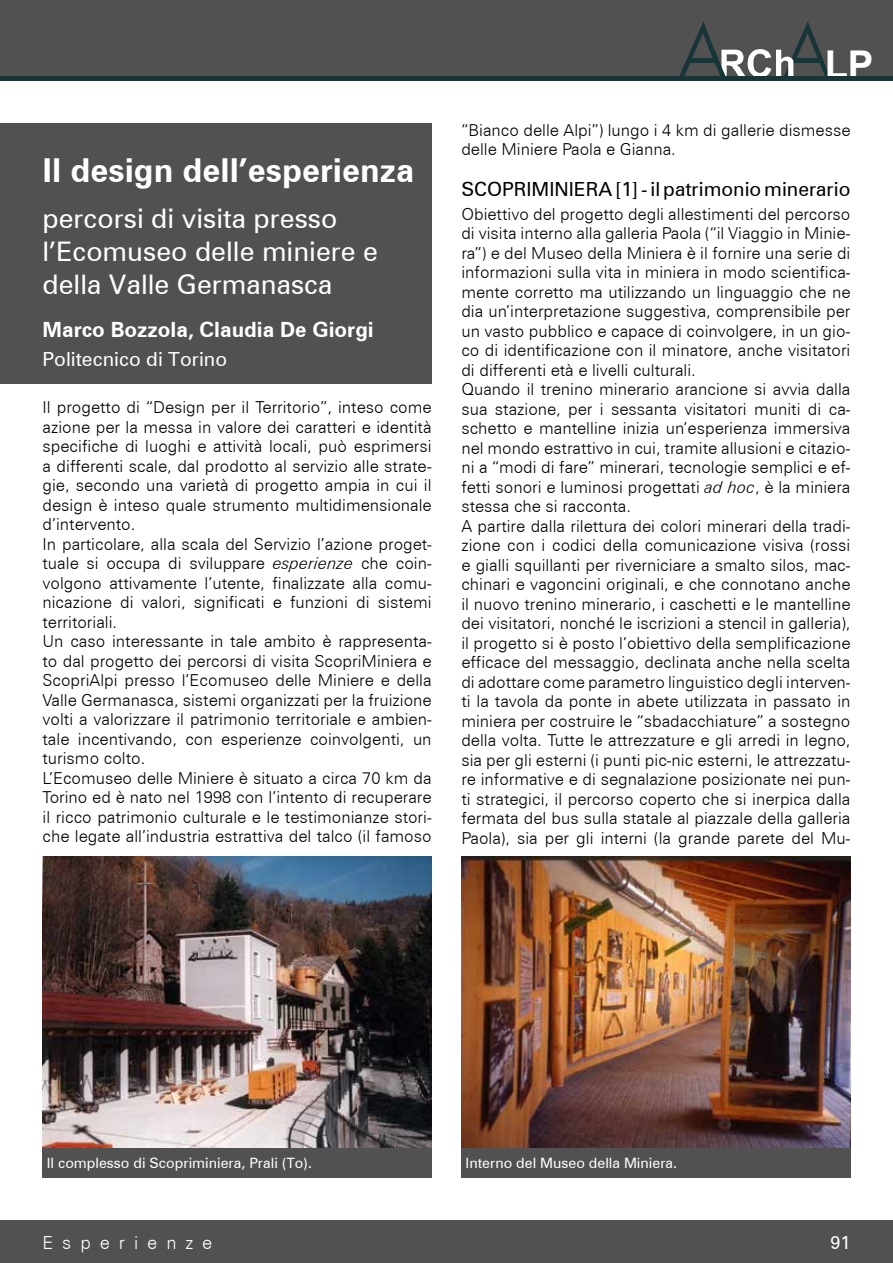
<style>
.page{position:relative;width:893px;height:1263px;background:#fff}
.page>*{position:absolute;margin:0;border:0;box-sizing:border-box;transform-origin:0 0}
.t1{font:700 38.25px "Arial";color:#fff}
.t2{font:700 33px "Zurich BT";color:#fff}
.t3{font:27px/33px "Zurich BT";color:#fff}
.t4{font:700 21px "Zurich BT";color:#fff}
.t5{font:19.5px "Zurich BT";color:#000}
.t6{font:19.5px "Zurich BT";color:#fff}
.t7{font:300 18px "Zurich BT";letter-spacing:.495em;color:#fff}
.t8{font:18px "Zurich BT";color:#fff}
.t9{font:300 16.5px/19.5px "Zurich BT";color:#000}
.t10{font:14.25px "Zurich BT";color:#fff}
.s1{font-style:italic}
</style>
<div class="page">
<div style="left:0;top:0;width:893px;height:80px;background:#515151"></div>
<svg style="left:679px;top:21px;width:151px;height:55px"></svg>
<hr style="left:794px;top:58px;width:27px;height:4px;background:#183437">
<hr style="left:690px;top:58px;width:27px;height:4px;background:#183437">
<hr style="left:0;top:76px;width:893px;height:4px;background:#183437">
<div style="left:0;top:1220px;width:893px;height:43px;background:#515151"></div>
<div style="left:0;top:123px;width:432px;height:260px;background:#515151"></div>
<img style="left:43px;top:857px;width:389px;height:291px">
<div style="left:43px;top:1148px;width:389px;height:29px;background:#515151"></div>
<img style="left:461px;top:857px;width:389px;height:291px">
<div style="left:461px;top:1148px;width:389px;height:29px;background:#515151"></div>
<h2 class="t2" style="left:43px;top:151px;width:373px">Il design dell’esperienza</h2>
<h3 class="t3" style="left:43px;top:202px;width:337px">percorsi di visita presso l’Ecomuseo delle miniere e della Valle Germanasca</h3>
<p class="t4" style="left:43px;top:317px;width:333px">Marco Bozzola, Claudia De Giorgi</p>
<p class="t6" style="left:43px;top:348px;width:186px">Politecnico di Torino</p>
<p class="t9" style="left:43px;top:397px;width:391px">Il progetto di “Design per il Territorio”, inteso come azione per la messa in valore dei caratteri e identità specifiche di luoghi e attività locali, può esprimersi a differenti scale, dal prodotto al servizio alle strate&shy;gie, secondo una varietà di progetto ampia in cui il design è inteso quale strumento multidimensionale d’intervento.<br>In particolare, alla scala del Servizio l’azione proget&shy;tuale si occupa di sviluppare <span class="s1">esperienze</span> che coin&shy;volgono attivamente l’utente, finalizzate alla comu&shy;nicazione di valori, significati e funzioni di sistemi territoriali.<br>Un caso interessante in tale ambito è rappresenta&shy;to dal progetto dei percorsi di visita ScopriMiniera e ScopriAlpi presso l’Ecomuseo delle Miniere e della Valle Germanasca, sistemi organizzati per la fruizione volti a valorizzare il patrimonio territoriale e ambien&shy;tale incentivando, con esperienze coinvolgenti, un turismo colto.<br>L’Ecomuseo delle Miniere è situato a circa 70 km da Torino ed è nato nel 1998 con l’intento di recuperare il ricco patrimonio culturale e le testimonianze stori&shy;che legate all’industria estrattiva del talco (il famoso</p>
<h1 class="t1" style="left:825px;top:39px;width:50px">LP</h1>
<p class="t9" style="left:461px;top:120px;width:391px">“Bianco delle Alpi”) lungo i 4 km di gallerie dismesse delle Miniere Paola e Gianna.</p>
<p class="t5" style="left:461px;top:177px;width:391px">SCOPRIMINIERA [1] - il patrimonio minerario</p>
<p class="t9" style="left:461px;top:204px;width:391px">Obiettivo del progetto degli allestimenti del percorso di visita interno alla galleria Paola (“il Viaggio in Minie&shy;ra”) e del Museo della Miniera è il fornire una serie di informazioni sulla vita in miniera in modo scientifica&shy;mente corretto ma utilizzando un linguaggio che ne dia un’interpretazione suggestiva, comprensibile per un vasto pubblico e capace di coinvolgere, in un gio&shy;co di identificazione con il minatore, anche visitatori di differenti età e livelli culturali.<br>Quando il trenino minerario arancione si avvia dalla sua stazione, per i sessanta visitatori muniti di ca&shy;schetto e mantelline inizia un’esperienza immersiva nel mondo estrattivo in cui, tramite allusioni e citazio&shy;ni a “modi di fare” minerari, tecnologie semplici e ef&shy;fetti sonori e luminosi progettati <span class="s1">ad hoc</span>, è la miniera stessa che si racconta.<br>A partire dalla rilettura dei colori minerari della tradi&shy;zione con i codici della comunicazione visiva (rossi e gialli squillanti per riverniciare a smalto silos, mac&shy;chinari e vagoncini originali, e che connotano anche il nuovo trenino minerario, i caschetti e le mantelline dei visitatori, nonché le iscrizioni a stencil in galleria), il progetto si è posto l’obiettivo della semplificazione efficace del messaggio, declinata anche nella scelta di adottare come parametro linguistico degli interven&shy;ti la tavola da ponte in abete utilizzata in passato in miniera per costruire le “sbadacchiature” a sostegno della volta. Tutte le attrezzature e gli arredi in legno, sia per gli esterni (i punti pic-nic esterni, le attrezzatu&shy;re informative e di segnalazione posizionate nei pun&shy;ti strategici, il percorso coperto che si inerpica dalla fermata del bus sulla statale al piazzale della galleria Paola), sia per gli interni (la grande parete del Mu-</p>
<p class="t10" style="left:47px;top:1154px;width:267px">Il complesso di Scopriminiera, Prali (To).</p>
<p class="t10" style="left:466px;top:1154px;width:213px">Interno del Museo della Miniera.</p>
<p class="t7" style="left:43px;top:1231px;width:171px">Esperienze</p>
<p class="t8" style="left:46px;top:1231px;width:21px">91</p>
<p class="t8" style="left:830px;top:1231px;width:21px">91</p>
</div>
